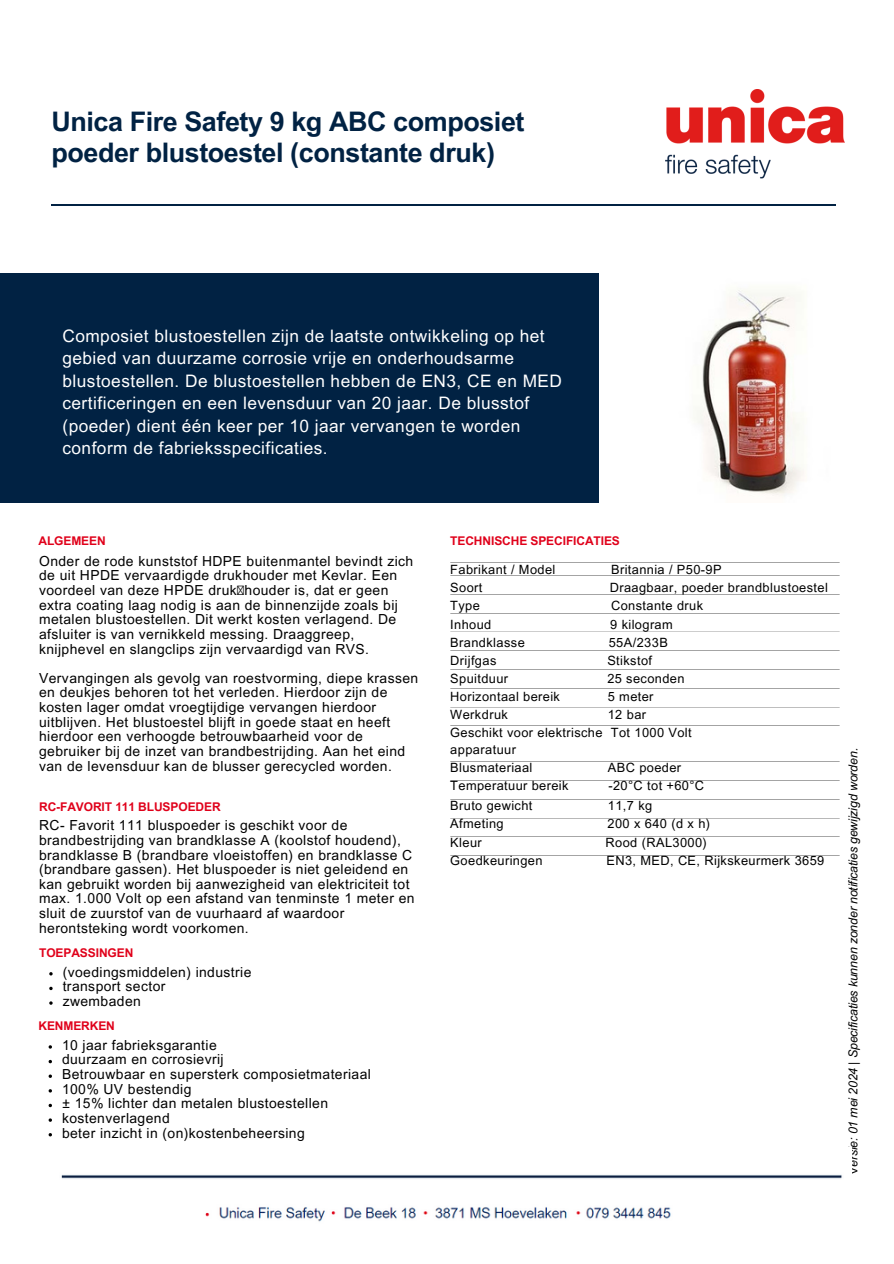
<style>
.page{position:relative;width:894px;height:1264px;background:#fff}
.page>*{position:absolute;margin:0;border:0;box-sizing:border-box;transform-origin:0 0}
.t1{font:700 27px/30.3px "Arial MT Pro";letter-spacing:-.015em;color:#012243}
.t2{font:17.25px/22.5px "Arial MT Pro";letter-spacing:.03em;color:#fff}
.t3{font:13.8px/14.7px "Arial MT Pro";letter-spacing:.03em;color:#000}
.t4{font:12.75px/17.7px "Arial MT Pro";letter-spacing:.03em;color:#000}
.t5{font:italic 12.45px "Arial MT Pro";letter-spacing:-.01em;color:#000}
.t6{font:700 12px "Arial MT Pro";letter-spacing:-.01em;color:#e0001a}
.s1{font-style:normal}
</style>
<div class="page">
<img style="left:665px;top:89px;width:178px;height:89px">
<hr style="left:51px;top:204px;width:784px;height:1px;background:#012243">
<svg style="left:450px;top:562px;width:389px;height:1px"></svg>
<svg style="left:450px;top:575px;width:389px;height:1px"></svg>
<svg style="left:450px;top:594px;width:389px;height:1px"></svg>
<svg style="left:450px;top:613px;width:389px;height:1px"></svg>
<svg style="left:450px;top:631px;width:389px;height:1px"></svg>
<svg style="left:450px;top:650px;width:389px;height:1px"></svg>
<svg style="left:450px;top:669px;width:389px;height:1px"></svg>
<svg style="left:450px;top:688px;width:389px;height:1px"></svg>
<svg style="left:450px;top:707px;width:389px;height:1px"></svg>
<svg style="left:450px;top:725px;width:389px;height:1px"></svg>
<svg style="left:450px;top:761px;width:389px;height:1px"></svg>
<svg style="left:450px;top:780px;width:389px;height:1px"></svg>
<svg style="left:450px;top:799px;width:389px;height:1px"></svg>
<svg style="left:450px;top:818px;width:389px;height:1px"></svg>
<svg style="left:450px;top:836px;width:389px;height:1px"></svg>
<svg style="left:450px;top:855px;width:389px;height:1px"></svg>
<div style="left:0;top:273px;width:600px;height:230px;background:#012243"></div>
<svg style="left:49px;top:972px;width:4px;height:3px"></svg>
<svg style="left:49px;top:986px;width:4px;height:4px"></svg>
<img style="left:599px;top:274px;width:205px;height:228px">
<img style="left:61px;top:1175px;width:781px;height:47px">
<p class="t1" style="left:51px;top:110px;width:474px">Unica Fire Safety 9 kg ABC composiet poeder blustoestel (constante druk)</p>
<p class="t2" style="left:62px;top:326px;width:501px">Composiet blustoestellen zijn de laatste ontwikkeling op het gebied van duurzame corrosie vrije en onderhoudsarme blustoestellen. De blustoestellen hebben de EN3, CE en MED certificeringen en een levensduur van 20 jaar. De blusstof (poeder) dient één keer per 10 jaar vervangen te worden conform de fabrieksspecificaties.</p>
<h3 class="t6" style="left:38px;top:536px;width:69px">ALGEMEEN</h3>
<h3 class="t6" style="left:450px;top:536px;width:171px">TECHNISCHE SPECIFICATIES</h3>
<p class="t3" style="left:39px;top:555px;width:375px">Onder de rode kunststof HDPE buitenmantel bevindt zich de uit HPDE vervaardigde drukhouder met Kevlar. Een voordeel van deze HPDE druk houder is, dat er geen extra coating laag nodig is aan de binnenzijde zoals bij metalen blustoestellen. Dit werkt kosten verlagend. De afsluiter is van vernikkeld messing. Draaggreep, knijphevel en slangclips zijn vervaardigd van RVS.</p>
<h4 class="t3" style="left:39px;top:672px;width:380px">Vervangingen als gevolg van roestvorming, diepe krassen en deukjes behoren tot het verleden. Hierdoor zijn de kosten lager omdat vroegtijdige vervangen hierdoor uitblijven. Het blustoestel blijft in goede staat en heeft hierdoor een verhoogde betrouwbaarheid voor de gebruiker bij de inzet van brandbestrijding. Aan het eind van de levensduur kan de blusser gerecycled worden.</h4>
<h3 class="t6" style="left:39px;top:802px;width:183px">RC-FAVORIT 111 BLUSPOEDER</h3>
<p class="t3" style="left:39px;top:819px;width:377px">RC- Favorit 111 bluspoeder is geschikt voor de brandbestrijding van brandklasse A (koolstof houdend), brandklasse B (brandbare vloeistoffen) en brandklasse C (brandbare gassen). Het bluspoeder is niet geleidend en kan gebruikt worden bij aanwezigheid van elektriciteit tot max. 1.000 Volt op een afstand van tenminste 1 meter en sluit de zuurstof van de vuurhaard af waardoor herontsteking wordt voorkomen.</p>
<h4 class="t6" style="left:39px;top:948px;width:96px">TOEPASSINGEN</h4>
<h3 class="t3" style="left:63px;top:966px;width:190px">(voedingsmiddelen) industrie</h3>
<h4 class="t3" style="left:63px;top:980px;width:104px">transport sector</h4>
<p class="t3" style="left:63px;top:995px;width:80px">zwembaden</p>
<p class="t6" style="left:38px;top:1021px;width:78px">KENMERKEN</p>
<p class="t3" style="left:62px;top:1039px;width:156px">10 jaar fabrieksgarantie</p>
<h4 class="t3" style="left:62px;top:1053px;width:163px">duurzaam en corrosievrij</h4>
<p class="t3" style="left:62px;top:1068px;width:310px">Betrouwbaar en supersterk composietmateriaal</p>
<p class="t3" style="left:62px;top:1083px;width:131px">100% UV bestendig</p>
<p class="t3" style="left:62px;top:1097px;width:267px">± 15% lichter dan metalen blustoestellen</p>
<p class="t3" style="left:62px;top:1112px;width:109px">kostenverlagend</p>
<p class="t3" style="left:62px;top:1127px;width:244px">beter inzicht in (on)kostenbeheersing</p>
<h4 class="t4" style="left:450px;top:562px;width:107px">Fabrikant / Model</h4>
<h4 class="t4" style="left:611px;top:562px;width:112px">Britannia / P50-9P</h4>
<h4 class="t4" style="left:450px;top:580px;width:34px">Soort</h4>
<h4 class="t4" style="left:609px;top:580px;width:219px">Draagbaar, poeder brandblustoestel</h4>
<h4 class="t4" style="left:450px;top:598px;width:31px">Type</h4>
<h4 class="t4" style="left:611px;top:598px;width:93px">Constante druk</h4>
<h4 class="t4" style="left:450px;top:617px;width:43px">Inhoud</h4>
<h4 class="t4" style="left:610px;top:617px;width:64px">9 kilogram</h4>
<h4 class="t4" style="left:450px;top:635px;width:76px">Brandklasse</h4>
<h4 class="t4" style="left:608px;top:635px;width:61px">55A/233B</h4>
<h4 class="t4" style="left:450px;top:653px;width:48px">Drijfgas</h4>
<h4 class="t4" style="left:607px;top:653px;width:46px">Stikstof</h4>
<h4 class="t4" style="left:450px;top:671px;width:59px">Spuitduur</h4>
<h4 class="t4" style="left:607px;top:671px;width:79px">25 seconden</h4>
<h4 class="t4" style="left:450px;top:689px;width:111px">Horizontaal bereik</h4>
<h4 class="t4" style="left:607px;top:689px;width:47px">5 meter</h4>
<h4 class="t4" style="left:450px;top:707px;width:59px">Werkdruk</h4>
<h4 class="t4" style="left:450px;top:707px;width:243px;text-indent:157px">12 bar<br>Geschikt voor elektrische Tot 1000 Volt apparatuur<br>Blusmateriaal</h4>
<h4 class="t4" style="left:607px;top:760px;width:75px">ABC poeder</h4>
<h4 class="t4" style="left:450px;top:778px;width:120px">Temperatuur bereik</h4>
<h4 class="t4" style="left:608px;top:778px;width:97px">-20°C tot +60°C</h4>
<h4 class="t4" style="left:450px;top:797px;width:84px">Bruto gewicht</h4>
<h4 class="t4" style="left:607px;top:797px;width:46px">11,7 kg</h4>
<h4 class="t4" style="left:450px;top:816px;width:55px">Afmeting</h4>
<h4 class="t4" style="left:607px;top:816px;width:104px">200 x 640 (d x h)</h4>
<h4 class="t4" style="left:450px;top:835px;width:33px">Kleur</h4>
<h4 class="t4" style="left:605px;top:835px;width:103px">Rood (RAL3000)</h4>
<h4 class="t4" style="left:450px;top:853px;width:94px">Goedkeuringen</h4>
<h4 class="t4" style="left:606px;top:853px;width:219px">EN3, MED, CE, Rijkskeurmerk 3659</h4>
<h2 class="t5" style="left:848px;top:1175px;width:429px;rotate:-90deg"><span class="s1">V</span>ersie: 01 mei 2024 | Specificaties kunnen zonder notificaties gewijzigd worden.</h2>
</div>
